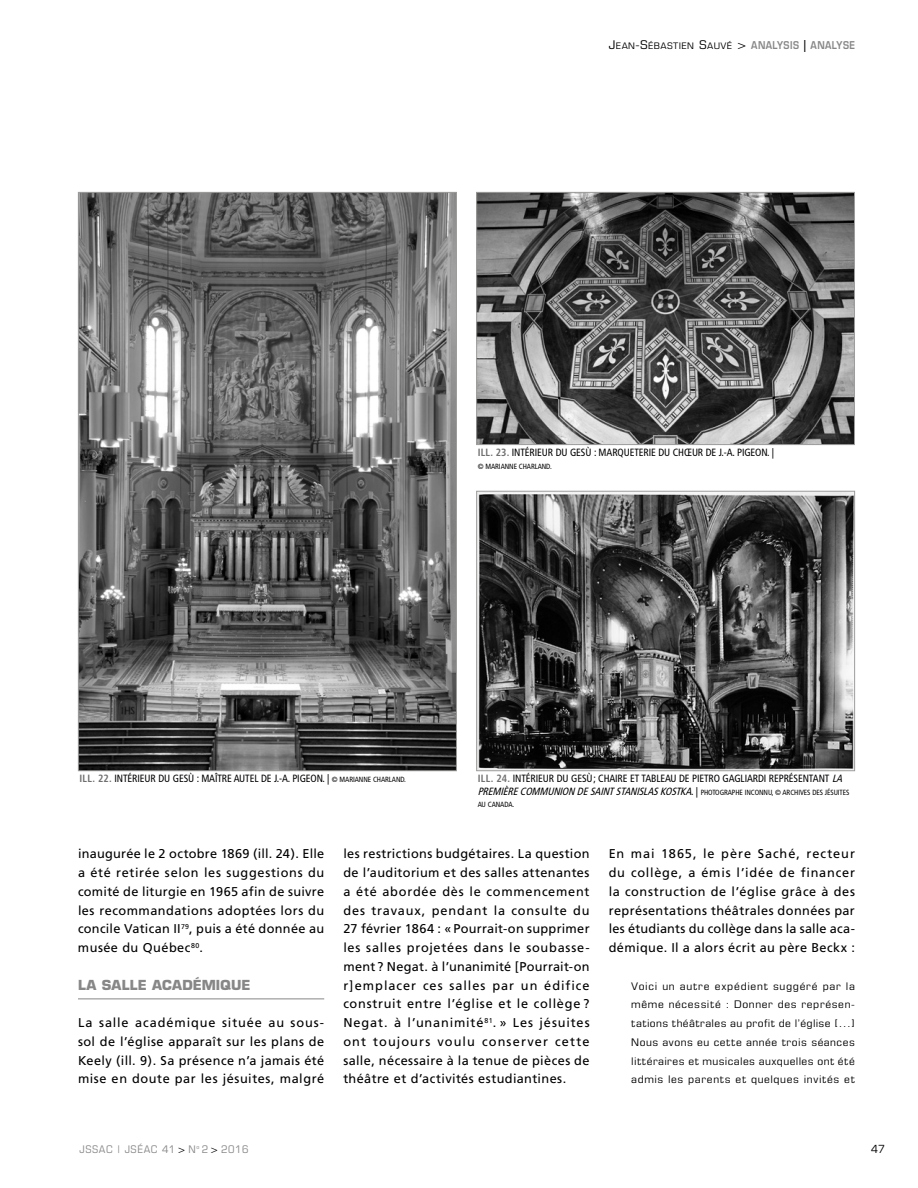
<style>
.page{position:relative;width:918px;height:1188px;background:#fff}
.page>*{position:absolute;margin:0;border:0;box-sizing:border-box;transform-origin:0 0}
.t1{font:700 13.5px "Eurostile";letter-spacing:.005em;color:#878787}
.t2{font:12.75px/18.8px "Frutiger";letter-spacing:.03em;color:#000;text-align:justify}
.t3{font:condensed 11.25px "Eurostile";color:#000;scale:1.1 1}
.t4{font:condensed 10.5px/12.8px "Frutiger";letter-spacing:-.01em;color:#000}
.t5{font:condensed 10.5px/18.8px "Eurostile";letter-spacing:.045em;color:#000;text-align:justify;scale:1.2 1}
.t6{font:condensed 10.5px "Eurostile";letter-spacing:.05em;color:#878787;scale:1.1 1}
.t7{font:condensed 9px "Eurostile";letter-spacing:.035em;color:#000;scale:1.2 1}
.t8{font:condensed 7.5px "Frutiger";letter-spacing:-.01em;color:#000}
.s1{font-size:12px}
.s2{font-weight:600;font-stretch:normal;font-size:10.5px;color:#878787}
.s3{font-weight:600;font-stretch:normal;font-size:12px}
.s4{font-weight:700;color:#706f6f}
.s5{font-size:7.5px}
.s6{font-style:italic}
.s7{color:#000}
</style>
<div class="page">
<hr style="left:78px;top:999px;width:246px;height:1px;background:#878787">
<img style="left:80px;top:194px;width:375px;height:575px">
<img style="left:478px;top:194px;width:375px;height:249px">
<div style="left:476px;top:192px;width:379px;height:253px;border:1px solid #9d9d9c"></div>
<img style="left:478px;top:493px;width:375px;height:276px">
<div style="left:476px;top:491px;width:379px;height:280px;border:1px solid #9d9d9c"></div>
<p class="t7" style="left:609px;top:40px;width:207px"><span class="s1">J</span>EAN<span class="s1">-S</span>ÉBASTIEN <span class="s1">S</span>AUVÉ <span class="s1">&gt;</span> <span class="s2">ANALYSIS</span> <span class="s3">|</span> <span class="s2">ANALYSE</span></p>
<p class="t4" style="left:478px;top:446px;width:298px"><span class="s4">ILL. 23.</span> INTÉRIEUR DU GESÙ : MARQUETERIE DU CHŒUR DE J.-A. PIGEON. |</p>
<p class="t8" style="left:478px;top:462px;width:75px">© MARIANNE CHARLAND.</p>
<p class="t4" style="left:80px;top:772px;width:328px"><span class="s4">ILL. 22.</span> INTÉRIEUR DU GESÙ : MAÎTRE AUTEL DE J.-A. PIGEON. | <span class="s5">© MARIANNE CHARLAND.</span></p>
<p class="t4" style="left:478px;top:772px;width:373px"><span class="s4">ILL. 24.</span> INTÉRIEUR DU GESÙ; CHAIRE ET TABLEAU DE PIETRO GAGLIARDI REPRÉSENTANT <span class="s6">LA<br>PREMIÈRECOMMUNION DESAINTSTANISLASKOSTKA</span>. | <span class="s5">P H O T O G R A P H E I N C O N N U , © A R C H I V E S D E S J É S U I T E S</span></p>
<p class="t8" style="left:478px;top:801px;width:38px">AU CANADA.</p>
<p class="t2" style="left:78px;top:844px;width:248px">inaugurée le 2 octobre 1869 (ill. 24). Elle a été retirée selon les suggestions du comité de liturgie en 1965 afin de suivre les recommandations adoptées lors du concile Vatican II<sup>79</sup>, puis a été donnée au musée du Québec<sup>80</sup>.</p>
<p class="t1" style="left:78px;top:976px;width:174px">LA SALLE ACADÉMIQUE</p>
<p class="t2" style="left:78px;top:1013px;width:248px">La salle académique située au sous&shy;sol de l’église apparaît sur les plans de Keely (ill. 9). Sa présence n’a jamais été mise en doute par les jésuites, malgré</p>
<p class="t2" style="left:343px;top:844px;width:248px">les restrictions budgétaires. La question de l’auditorium et des salles attenantes a été abordée dès le commencement des travaux, pendant la consulte du 27 février 1864 : « Pourrait-on supprimer les salles projetées dans le soubasse&shy;ment ? Negat. à l’unanimité [Pourrait-on r]emplacer ces salles par un édifice construit entre l’église et le collège ?<br>Negat. à l’unanimité<sup>81</sup>. » Les jésuites ont toujours voulu conserver cette salle, nécessaire à la tenue de pièces de théâtre et d’activités estudiantines.</p>
<p class="t2" style="left:609px;top:844px;width:248px">En mai 1865, le père Saché, recteur du collège, a émis l’idée de financer la construction de l’église grâce à des représentations théâtrales données par les étudiants du collège dans la salle aca&shy;démique. Il a alors écrit au père Beckx :</p>
<p class="t5" style="left:631px;top:976px;width:188px">Voici un autre expédient suggéré par la même nécessité : Donner des représen&shy;tations théâtrales au profit de l’église […] Nous avons eu cette année trois séances littéraires et musicales auxquelles ont été admis les parents et quelques invités et</p>
<p class="t6" style="left:80px;top:1143px;width:155px">JSSAC | JSÉAC 41 <span class="s7">&gt;</span> N<sup>o</sup> 2 <span class="s7">&gt;</span> 2016</p>
<p class="t3" style="left:871px;top:1142px;width:14px">47</p>
</div>
